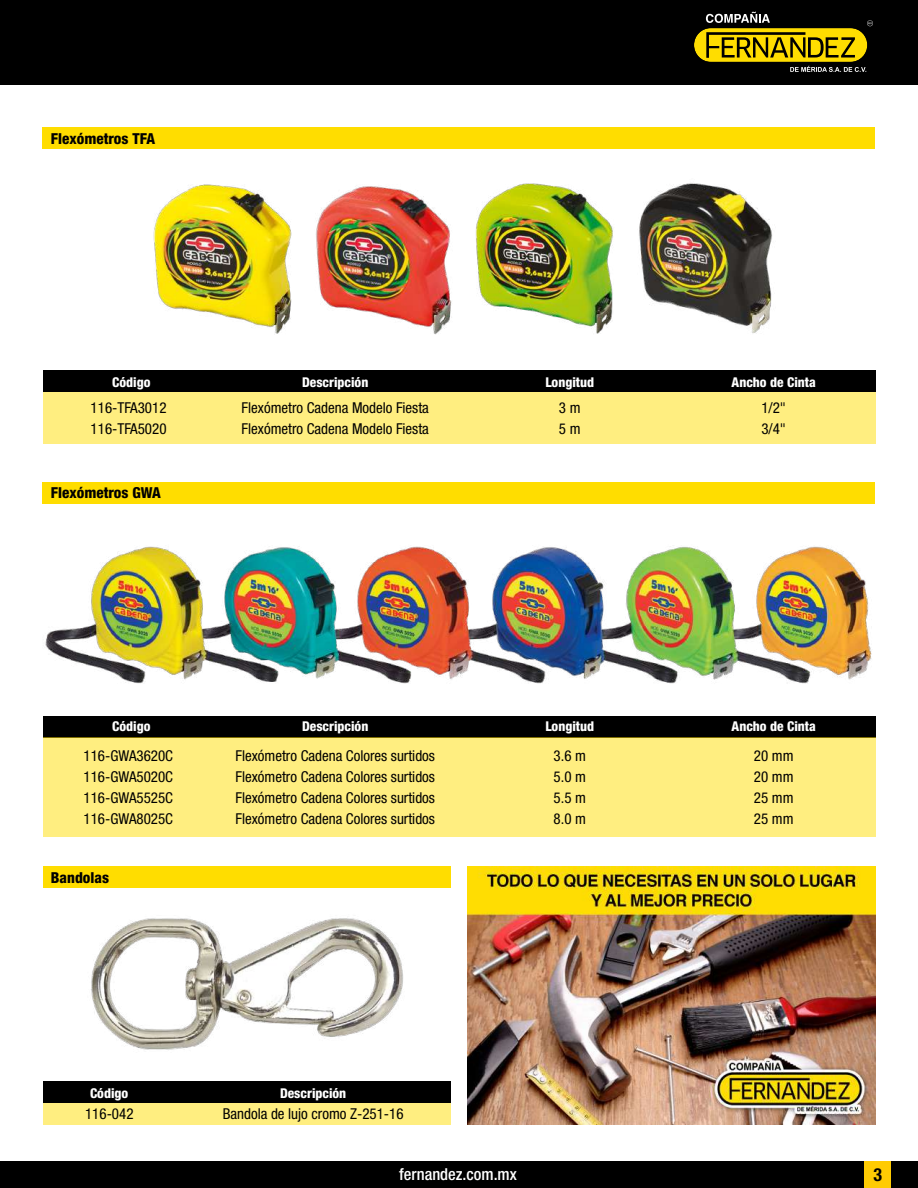
<style>
.page{position:relative;width:918px;height:1188px;background:#fff}
.page>*{position:absolute;margin:0;border:0;box-sizing:border-box;transform-origin:0 0}
.t1{font:700 condensed 18px "Helvetica Neue LT Std";color:#000}
.t2{font:500 condensed 16.5px "Helvetica Neue LT Std";color:#fff}
.t3{font:800 condensed 15.15px "Helvetica Neue LT Std";color:#000}
.t4{font:condensed 15px/21px "Helvetica Neue LT Std";color:#000}
.t5{font:800 condensed 13.5px "Helvetica Neue LT Std";color:#fff}
</style>
<div class="page">
<div style="left:0;top:1161px;width:918px;height:27px;background:#000"></div>
<div style="left:864px;top:1161px;width:27px;height:27px;background:#ffcb03"></div>
<div style="left:0;top:0;width:918px;height:85px;background:#000"></div>
<svg style="left:694px;top:12px;width:179px;height:60px"></svg>
<div style="left:43px;top:371px;width:832px;height:21px;background:#000"></div>
<div style="left:43px;top:716px;width:832px;height:21px;background:#000"></div>
<div style="left:43px;top:1082px;width:407px;height:21px;background:#000"></div>
<div style="left:43px;top:392px;width:832px;height:51px;background:#ffee80"></div>
<div style="left:43px;top:737px;width:832px;height:100px;background:#ffee80"></div>
<div style="left:43px;top:1103px;width:407px;height:21px;background:#ffee80"></div>
<div style="left:43px;top:128px;width:832px;height:21px;background:#fd0"></div>
<div style="left:43px;top:482px;width:832px;height:22px;background:#fd0"></div>
<div style="left:43px;top:867px;width:407px;height:21px;background:#fd0"></div>
<img style="left:153px;top:183px;width:620px;height:152px">
<img style="left:45px;top:546px;width:827px;height:138px">
<img style="left:468px;top:867px;width:407px;height:257px">
<img style="left:91px;top:918px;width:312px;height:132px">
<p class="t3" style="left:51px;top:129px;width:106px">Flexómetros TFA</p>
<p class="t5" style="left:112px;top:374px;width:40px">Código</p>
<p class="t4" style="left:91px;top:397px;width:77px">116-TFA3012<br>116-TFA5020</p>
<p class="t3" style="left:51px;top:484px;width:111px">Flexómetros GWA</p>
<p class="t5" style="left:302px;top:374px;width:68px">Descripción</p>
<p class="t5" style="left:545px;top:374px;width:50px">Longitud</p>
<p class="t5" style="left:732px;top:374px;width:86px">Ancho de Cinta</p>
<p class="t4" style="left:242px;top:397px;width:189px">Flexómetro Cadena Modelo Fiesta<br>Flexómetro Cadena Modelo Fiesta</p>
<p class="t4" style="left:559px;top:397px;width:23px">3 m<br>5 m</p>
<p class="t4" style="left:761px;top:397px;width:26px">1/2"<br>3/4"</p>
<p class="t5" style="left:112px;top:718px;width:40px">Código</p>
<p class="t4" style="left:84px;top:745px;width:91px;text-align:justify">116-GWA3620C 116-GWA5020C 116-GWA5525C 116-GWA8025C</p>
<p class="t3" style="left:51px;top:868px;width:60px">Bandolas</p>
<p class="t5" style="left:302px;top:718px;width:68px">Descripción</p>
<p class="t5" style="left:545px;top:718px;width:50px">Longitud</p>
<p class="t5" style="left:732px;top:718px;width:86px">Ancho de Cinta</p>
<p class="t4" style="left:235px;top:745px;width:201px;text-align:justify">Flexómetro Cadena Colores surtidos Flexómetro Cadena Colores surtidos Flexómetro Cadena Colores surtidos Flexómetro Cadena Colores surtidos</p>
<p class="t4" style="left:554px;top:745px;width:34px;text-align:justify">3.6 m 5.0 m 5.5 m 8.0 m</p>
<p class="t4" style="left:754px;top:745px;width:41px;text-align:justify">20 mm 20 mm 25 mm 25 mm</p>
<p class="t5" style="left:90px;top:1084px;width:40px">Código</p>
<p class="t4" style="left:85px;top:1103px;width:50px">116-042</p>
<p class="t5" style="left:280px;top:1084px;width:68px">Descripción</p>
<p class="t4" style="left:223px;top:1103px;width:182px">Bandola de lujo cromo Z-251-16</p>
<p class="t2" style="left:399px;top:1164px;width:119px">fernandez.com.mx</p>
<p class="t1" style="left:873px;top:1164px;width:10px">3</p>
</div>
